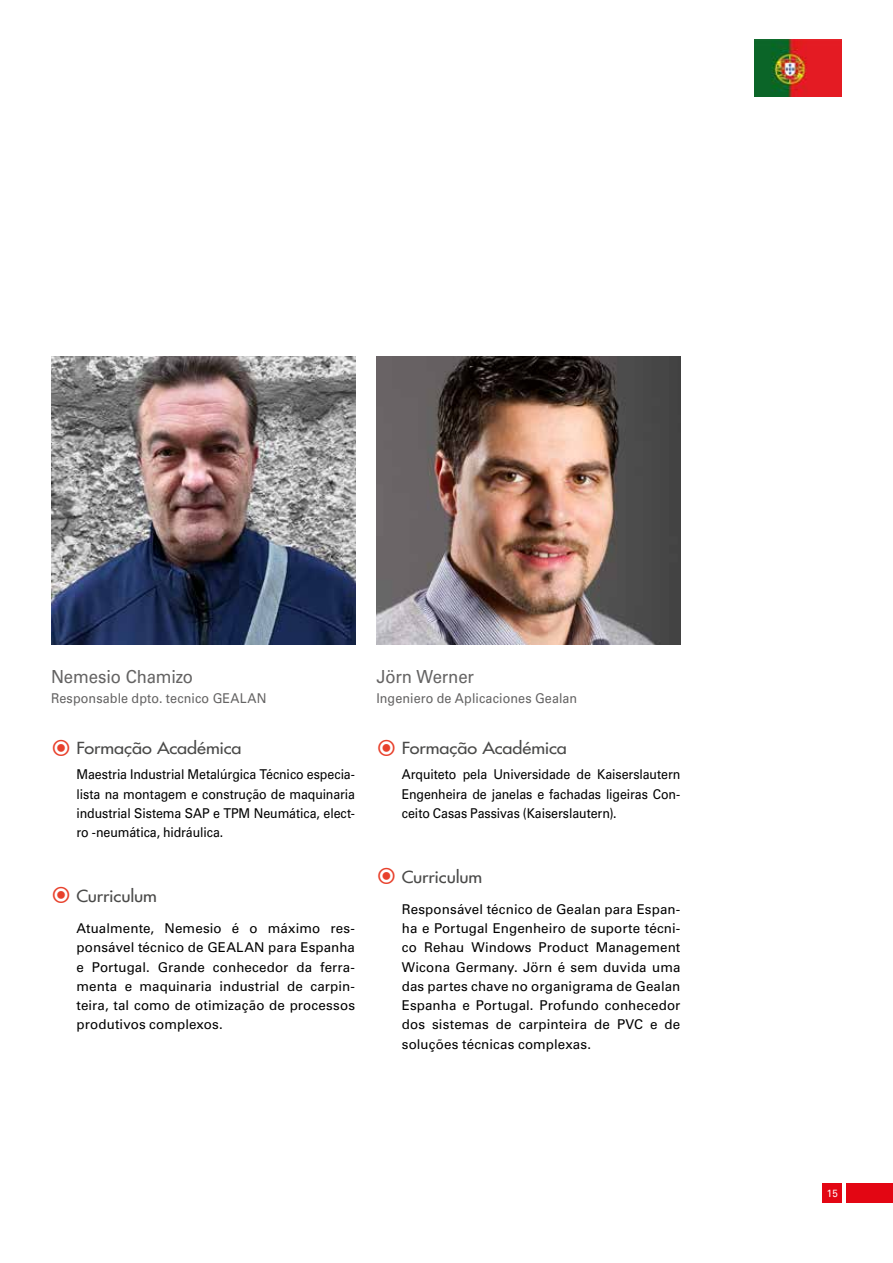
<style>
.page{position:relative;width:893px;height:1263px;background:#fff}
.page>*{position:absolute;margin:0;border:0;box-sizing:border-box;transform-origin:0 0}
.t1{font:18px "Univers LT";letter-spacing:-.01em;color:#646363;scale:.93 1}
.t2{font:500 16.2px "Futura CE";letter-spacing:-.005em;color:#4a4a49;scale:1.11 1}
.t3{font:13.5px/19.2px "Univers LT";color:#000;text-align:justify}
.t4{font:13.5px/19.2px "Univers LT";color:#000;text-align:justify;scale:.92 1}
.t5{font:13.5px "Univers LT";letter-spacing:.01em;color:#646363;scale:.93 1}
.t6{font:10.5px "Univers LT";color:#fff;scale:.93 1}
</style>
<div class="page">
<img style="left:376px;top:356px;width:304px;height:289px">
<img style="left:51px;top:356px;width:304px;height:289px">
<div style="left:823px;top:1183px;width:19px;height:19px;background:#e30613"></div>
<div style="left:846px;top:1183px;width:47px;height:19px;background:#e30613"></div>
<img style="left:754px;top:40px;width:88px;height:56px">
<h1 class="t1" style="left:51px;top:666px;width:154px">Nemesio Chamizo</h1>
<p class="t5" style="left:51px;top:690px;width:233px">Responsable dpto. tecnico GEALAN</p>
<p class="t2" style="left:77px;top:737px;width:150px">Formação Académica</p>
<p class="t4" style="left:77px;top:765px;width:304px">Maestria Industrial Metalúrgica Técnico especia&shy;lista na montagem e construção de maquinaria industrial Sistema SAP e TPM Neumática, elect&shy;ro -neumática, hidráulica.</p>
<p class="t2" style="left:77px;top:884px;width:74px">Curriculum</p>
<p class="t3" style="left:77px;top:919px;width:280px">Atualmente, Nemesio é o máximo res&shy;ponsável técnico de GEALAN para Espanha e Portugal. Grande conhecedor da ferra&shy;menta e maquinaria industrial de carpin&shy;teira, tal como de otimização de processos produtivos complexos.</p>
<h1 class="t1" style="left:376px;top:666px;width:107px">Jörn Werner</h1>
<p class="t5" style="left:376px;top:690px;width:217px">Ingeniero de Aplicaciones Gealan</p>
<p class="t2" style="left:402px;top:737px;width:150px">Formação Académica</p>
<p class="t4" style="left:402px;top:765px;width:304px">Arquiteto pela Universidade de Kaiserslautern Engenheira de janelas e fachadas ligeiras Con&shy;ceito Casas Passivas (Kaiserslautern).</p>
<p class="t2" style="left:402px;top:865px;width:74px">Curriculum</p>
<p class="t3" style="left:402px;top:900px;width:280px">Responsável técnico de Gealan para Espan&shy;ha e Portugal Engenheiro de suporte técni&shy;co Rehau Windows Product Management Wicona Germany. Jörn é sem duvida uma das partes chave no organigrama de Gealan Espanha e Portugal. Profundo conhecedor dos sistemas de carpinteira de PVC e de soluções técnicas complexas.</p>
<p class="t6" style="left:827px;top:1187px;width:13px">15</p>
</div>
